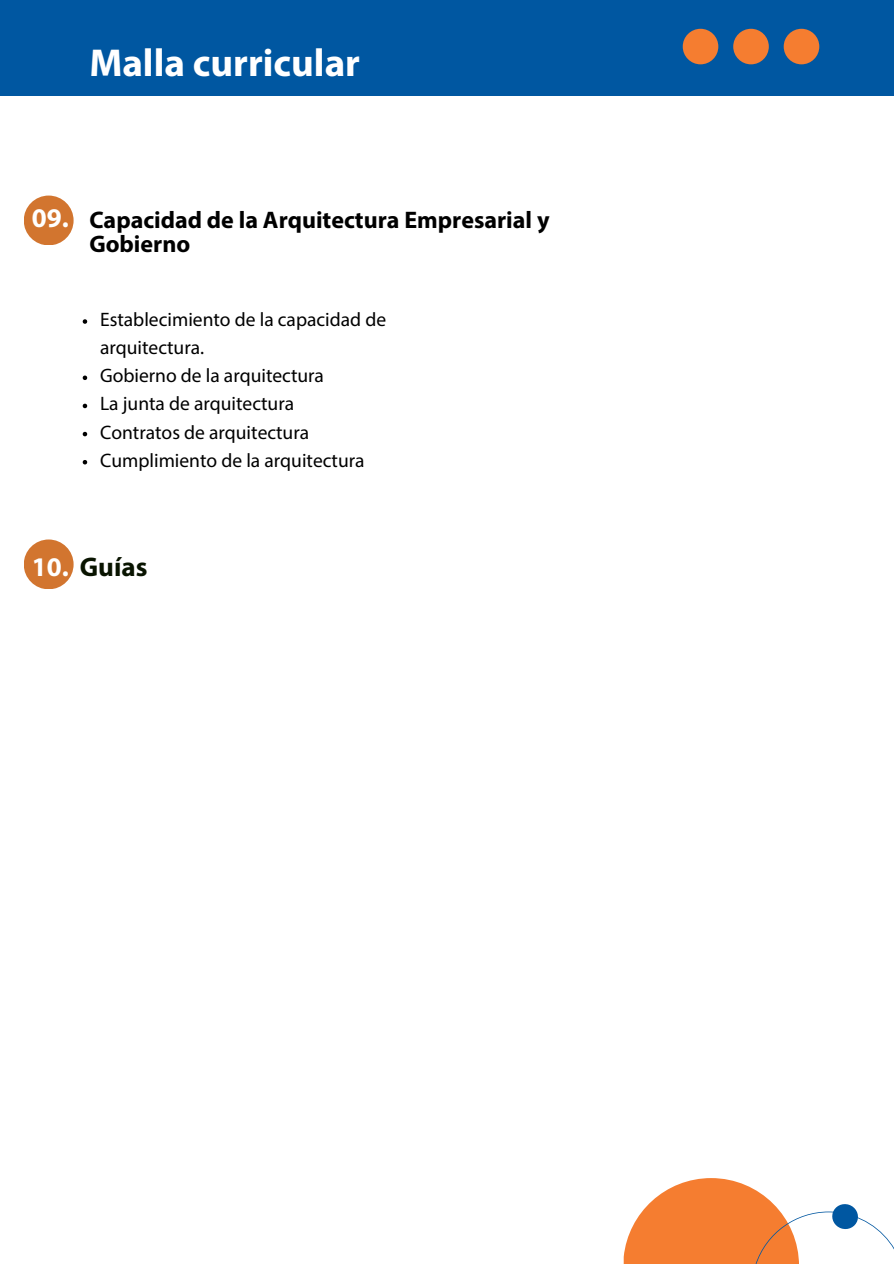
<style>
.page{position:relative;width:894px;height:1264px;background:#fff}
.page>*{position:absolute;margin:0;border:0;box-sizing:border-box;transform-origin:0 0}
.t1{font:700 39px "Myriad Pro";color:#fff}
.t2{font:700 27px "Myriad Pro";color:#091400}
.t3{font:700 27px "Myriad Pro";color:#fff}
.t4{font:700 24px/23.7px "Myriad Pro";color:#000}
.t5{font:19.5px/28.2px "Myriad Pro";color:#000}
.s1{color:#fff}
</style>
<div class="page">
<svg style="left:623px;top:1178px;width:270px;height:85px"></svg>
<div style="left:24px;top:195px;width:50px;height:50px;background:#d2752f;border-radius:50%"></div>
<div style="left:24px;top:539px;width:50px;height:50px;background:#d2752f;border-radius:50%"></div>
<svg style="left:83px;top:319px;width:4px;height:5px"></svg>
<svg style="left:83px;top:375px;width:4px;height:5px"></svg>
<svg style="left:83px;top:403px;width:4px;height:5px"></svg>
<svg style="left:83px;top:432px;width:4px;height:4px"></svg>
<svg style="left:83px;top:460px;width:4px;height:4px"></svg>
<div style="left:0;top:0;width:893px;height:95px;background:#0057a1"></div>
<div style="left:682px;top:29px;width:36px;height:35px;background:#f57d30;border-radius:50%"></div>
<div style="left:733px;top:29px;width:35px;height:35px;background:#f57d30;border-radius:50%"></div>
<div style="left:783px;top:29px;width:36px;height:35px;background:#f57d30;border-radius:50%"></div>
<h1 class="t1" style="left:89px;top:47px;width:272px">Malla curricular</h1>
<h2 class="t3" style="left:32px;top:207px;width:38px">09.</h2>
<p class="t4" style="left:89px;top:211px;width:461px">Capacidad de la Arquitectura Empresarial y<br>Gobierno</p>
<p class="t5" style="left:100px;top:307px;width:287px">Establecimiento de la capacidad de arquitectura.<br>Gobierno de la arquitectura<br>La junta de arquitectura<br>Contratos de arquitectura<br>Cumplimiento de la arquitectura</p>
<h2 class="t2" style="left:32px;top:556px;width:117px"><span class="s1">10.</span> Guías</h2>
</div>
